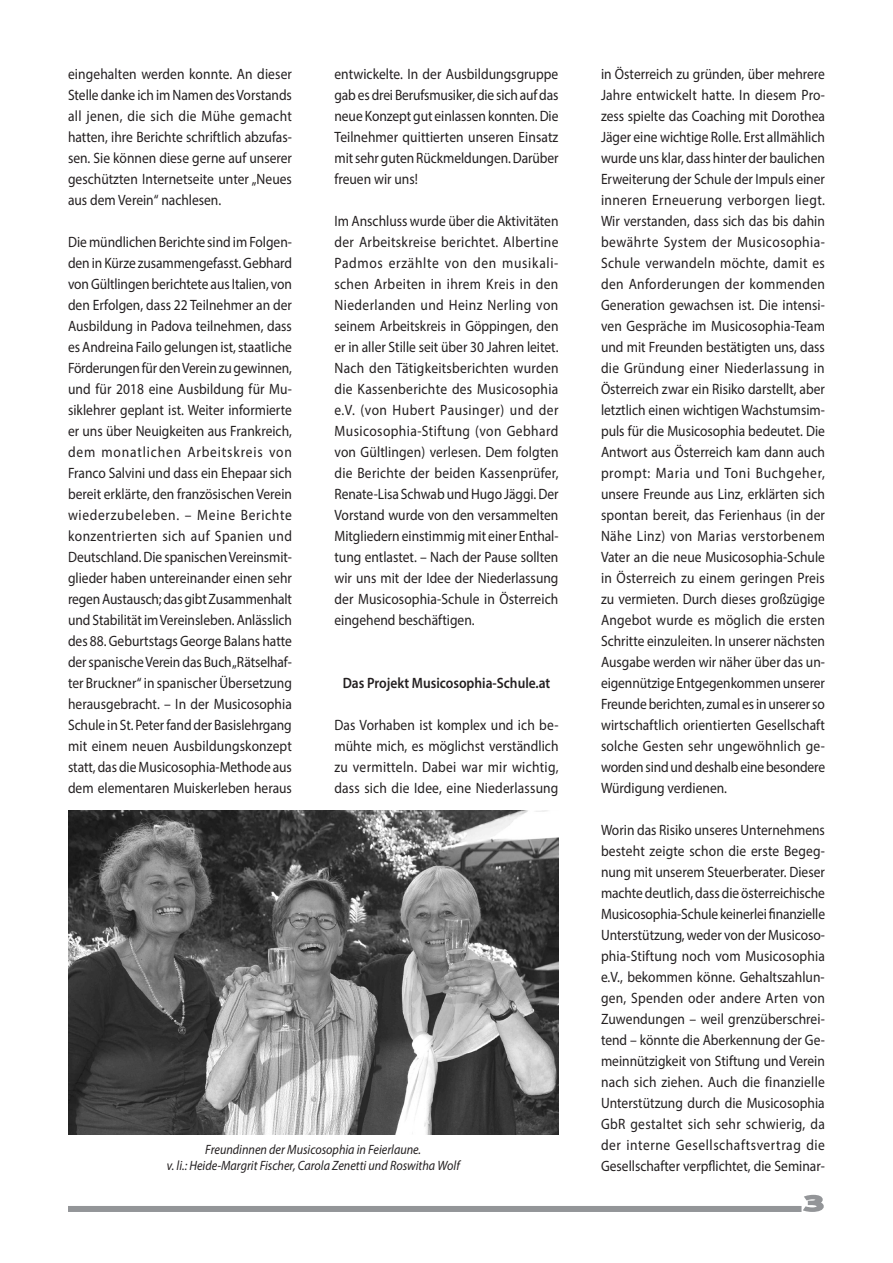
<style>
.page{position:relative;width:893px;height:1263px;background:#fff}
.page>*{position:absolute;margin:0;border:0;box-sizing:border-box;transform-origin:0 0}
.t1{font:15px/21px "Myriad Pro";color:#231f20;text-align:justify;scale:.9 1}
.t2{font:600 15px "Myriad Pro";color:#231f20;scale:.9 1}
.t3{font:italic 13.5px/16.2px "Myriad Pro";color:#231f20;text-align:center;scale:.9 1}
</style>
<div class="page">
<img style="left:68px;top:810px;width:490px;height:324px">
<svg style="left:801px;top:1194px;width:23px;height:18px"></svg>
<div style="left:68px;top:1206px;width:733px;height:6px;background:#939598"></div>
<p class="t1" style="left:68px;top:64px;width:250px">eingehalten werden konnte. An dieser Stelle danke ich im Namen des Vorstands all jenen, die sich die Mühe gemacht hatten, ihre Berichte schriftlich abzufas&shy;sen. Sie können diese gerne auf unserer geschützten Internetseite unter „Neues aus dem Verein“ nachlesen.</p>
<p class="t1" style="left:68px;top:232px;width:250px">Die mündlichen Berichte sind im Folgen&shy;den in Kürze zusammengefasst. Gebhard von Gültlingen berichtete aus Italien, von den Erfolgen, dass 22 Teilnehmer an der Ausbildung in Padova teilnehmen, dass es Andreina Failo gelungen ist, staatliche Förderungen für den Verein zu gewinnen, und für 2018 eine Ausbildung für Mu&shy;siklehrer geplant ist. Weiter informierte er uns über Neuigkeiten aus Frankreich, dem monatlichen Arbeitskreis von Franco Salvini und dass ein Ehepaar sich bereit erklärte, den französischen Verein wiederzubeleben. – Meine Berichte konzentrierten sich auf Spanien und Deutschland. Die spanischen Vereinsmit&shy;glieder haben untereinander einen sehr regen Austausch; das gibt Zusammenhalt und Stabilität im Vereinsleben. Anlässlich des 88. Geburtstags George Balans hatte der spanische Verein das Buch „Rätselhaf&shy;ter Bruckner“ in spanischer Übersetzung herausgebracht. – In der Musicosophia Schule in St. Peter fand der Basislehrgang mit einem neuen Ausbildungskonzept statt, das die Musicosophia-Methode aus dem elementaren Muiskerleben heraus</p>
<p class="t1" style="left:334px;top:63px;width:250px">entwickelte. In der Ausbildungsgruppe gab es drei Berufsmusiker, die sich auf das neue Konzept gut einlassen konnten. Die Teilnehmer quittierten unseren Einsatz mit sehr guten Rückmeldungen. Darüber freuen wir uns!</p>
<p class="t1" style="left:334px;top:210px;width:250px">Im Anschluss wurde über die Aktivitäten der Arbeitskreise berichtet. Albertine Padmos erzählte von den musikali&shy;schen Arbeiten in ihrem Kreis in den Niederlanden und Heinz Nerling von seinem Arbeitskreis in Göppingen, den er in aller Stille seit über 30 Jahren leitet.<br>Nach den Tätigkeitsberichten wurden die Kassenberichte des Musicosophia e.V. (von Hubert Pausinger) und der Musicosophia-Stiftung (von Gebhard von Gültlingen) verlesen. Dem folgten die Berichte der beiden Kassenprüfer, Renate-Lisa Schwab und Hugo Jäggi. Der Vorstand wurde von den versammelten Mitgliedern einstimmig mit einer Enthal&shy;tung entlastet. – Nach der Pause sollten wir uns mit der Idee der Niederlassung der Musicosophia-Schule in Österreich eingehend beschäftigen.</p>
<p class="t2" style="left:343px;top:673px;width:232px">Das Projekt Musicosophia-Schule.at</p>
<p class="t1" style="left:334px;top:714px;width:250px">Das Vorhaben ist komplex und ich be&shy;mühte mich, es möglichst verständlich zu vermitteln. Dabei war mir wichtig, dass sich die Idee, eine Niederlassung</p>
<p class="t3" style="left:167px;top:1141px;width:327px">Freundinnen der Musicosophia in Feierlaune.<br>v. li.: Heide-Margrit Fischer, Carola Zenetti und Roswitha Wolf</p>
<p class="t1" style="left:601px;top:63px;width:250px">in Österreich zu gründen, über mehrere Jahre entwickelt hatte. In diesem Pro&shy;zess spielte das Coaching mit Dorothea Jäger eine wichtige Rolle. Erst allmählich wurde uns klar, dass hinter der baulichen Erweiterung der Schule der Impuls einer inneren Erneuerung verborgen liegt.<br>Wir verstanden, dass sich das bis dahin bewährte System der Musicosophia-Schule verwandeln möchte, damit es den Anforderungen der kommenden Generation gewachsen ist. Die intensi&shy;ven Gespräche im Musicosophia-Team und mit Freunden bestätigten uns, dass die Gründung einer Niederlassung in Österreich zwar ein Risiko darstellt, aber letztlich einen wichtigen Wachstumsim&shy;puls für die Musicosophia bedeutet. Die Antwort aus Österreich kam dann auch prompt: Maria und Toni Buchgeher, unsere Freunde aus Linz, erklärten sich spontan bereit, das Ferienhaus (in der Nähe Linz) von Marias verstorbenem Vater an die neue Musicosophia-Schule in Österreich zu einem geringen Preis zu vermieten. Durch dieses großzügige Angebot wurde es möglich die ersten Schritte einzuleiten. In unserer nächsten Ausgabe werden wir näher über das un&shy;eigennützige Entgegenkommen unserer Freunde berichten, zumal es in unserer so wirtschaftlich orientierten Gesellschaft solche Gesten sehr ungewöhnlich ge&shy;worden sind und deshalb eine besondere Würdigung verdienen.</p>
<p class="t1" style="left:601px;top:819px;width:251px">Worin das Risiko unseres Unternehmens besteht zeigte schon die erste Begeg&shy;nung mit unserem Steuerberater. Dieser machte deutlich, dass die österreichische Musicosophia-Schule keinerlei finanzielle Unterstützung, weder von der Musicoso&shy;phia-Stiftung noch vom Musicosophia e.V., bekommen könne. Gehaltszahlun&shy;gen, Spenden oder andere Arten von Zuwendungen – weil grenzüberschrei&shy;tend – könnte die Aberkennung der Ge&shy;meinnützigkeit von Stiftung und Verein nach sich ziehen. Auch die finanzielle Unterstützung durch die Musicosophia GbR gestaltet sich sehr schwierig, da der interne Gesellschaftsvertrag die Gesellschafter verpflichtet, die Seminar-</p>
</div>
